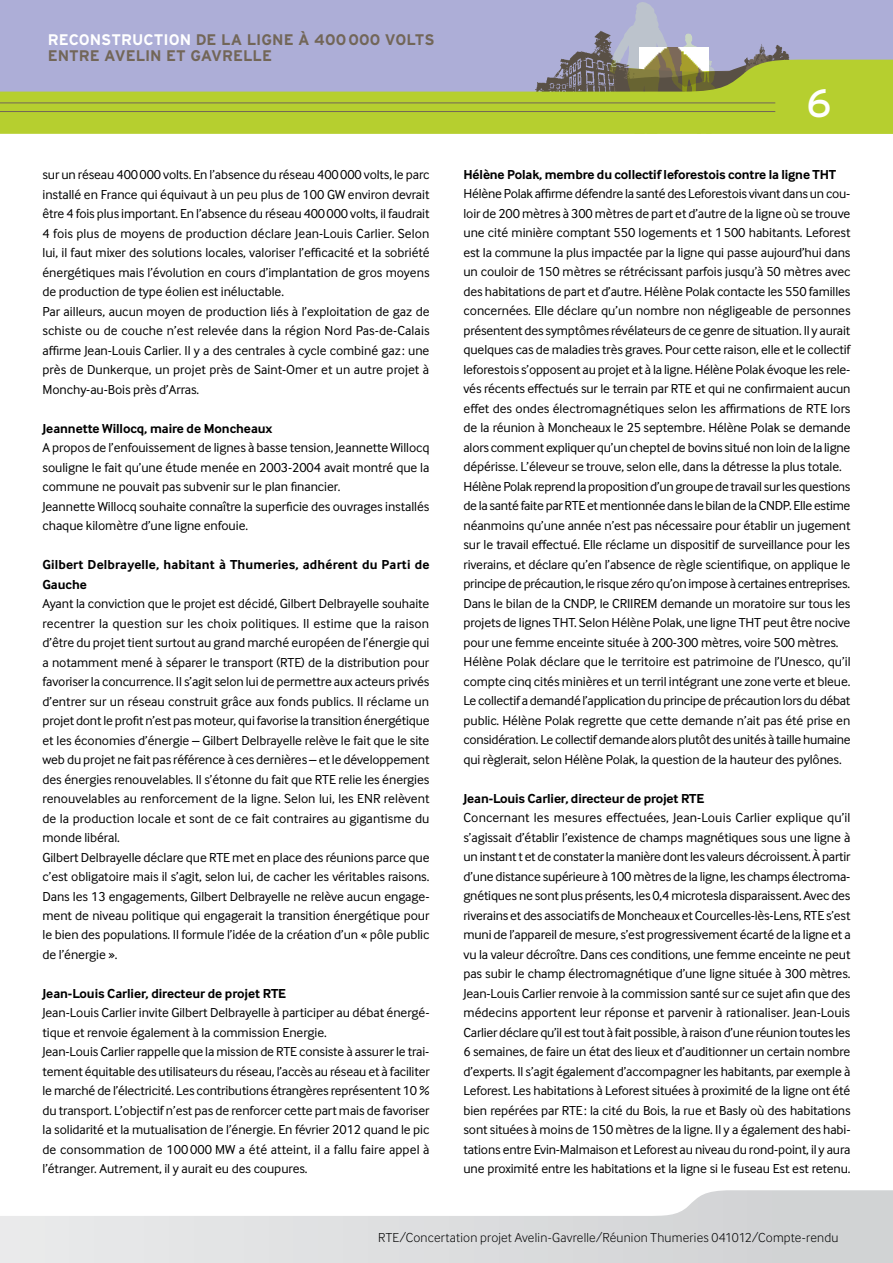
<style>
.page{position:relative;width:893px;height:1263px;background:#fff}
.page>*{position:absolute;margin:0;border:0;box-sizing:border-box;transform-origin:0 0}
.t1{font:39.3px "Interstate";color:#fff}
.t2{font:700 15.3px/16.4px "Interstate";color:#726658}
.t3{font:13.5px/19.5px "Inter Face";letter-spacing:-.01em;color:#000}
.t4{font:700 13.5px/19.5px "Inter Face";letter-spacing:-.005em;color:#000}
.t5{font:300 13.5px "Inter Face";letter-spacing:.015em;color:#000}
.s1{color:#fff}
</style>
<div class="page">
<div style="left:0;top:0;width:893px;height:112px;background:#adaed7"></div>
<img style="left:561px;top:31px;width:48px;height:28px">
<svg style="left:609px;top:2px;width:181px;height:57px"></svg>
<svg style="left:0;top:59px;width:893px;height:75px;fill:#b6cf2f"></svg>
<hr style="left:0;top:103px;width:775px;height:1px;background:#726658">
<hr style="left:0;top:111px;width:775px;height:1px;background:#726658">
<svg style="left:0;top:1190px;width:893px;height:73px"></svg>
<p class="t2" style="left:48px;top:31px;width:388px"><span class="s1">RECONSTRUCTION</span> DE LA LIGNE À 400000 VOLTS<br>ENTRE AVELIN ET GAVRELLE</p>
<p class="t3" style="left:43px;top:165px;width:389px">sur un réseau 400000 volts. En l’absence du réseau 400000 volts, le parc installé en France qui équivaut à un peu plus de 100 GW environ devrait être 4 fois plus important. En l’absence du réseau 400000 volts, il faudrait 4 fois plus de moyens de production déclare Jean-Louis Carlier. Selon lui, il faut mixer des solutions locales, valoriser l’efficacité et la sobriété énergétiques mais l’évolution en cours d’implantation de gros moyens de production de type éolien est inéluctable.<br>Par ailleurs, aucun moyen de production liés à l’exploitation de gaz de schiste ou de couche n’est relevée dans la région Nord Pas-de-Calais affirme Jean-Louis Carlier. Il y a des centrales à cycle combiné gaz : une près de Dunkerque, un projet près de Saint-Omer et un autre projet à Monchy-au-Bois près d’Arras.</p>
<p class="t4" style="left:43px;top:418px;width:231px">Jeannette Willocq, maire de Moncheaux</p>
<p class="t3" style="left:43px;top:438px;width:389px">A propos de l’enfouissement de lignes à basse tension, Jeannette Willocq souligne le fait qu’une étude menée en 2003-2004 avait montré que la commune ne pouvait pas subvenir sur le plan financier.<br>Jeannette Willocq souhaite connaître la superficie des ouvrages installés chaque kilomètre d’une ligne enfouie.</p>
<p class="t4" style="left:43px;top:555px;width:388px">Gilbert Delbrayelle, habitant à Thumeries, adhérent du Parti de<br>Gauche</p>
<p class="t3" style="left:43px;top:594px;width:389px">Ayant la conviction que le projet est décidé, Gilbert Delbrayelle souhaite recentrer la question sur les choix politiques. Il estime que la raison d’être du projet tient surtout au grand marché européen de l’énergie qui a notamment mené à séparer le transport (RTE) de la distribution pour favoriser la concurrence. Il s’agit selon lui de permettre aux acteurs privés d’entrer sur un réseau construit grâce aux fonds publics. Il réclame un projet dont le profit n’est pas moteur, qui favorise la transition énergétique et les économies d’énergie – Gilbert Delbrayelle relève le fait que le site web du projet ne fait pas référence à ces dernières – et le développement des énergies renouvelables. Il s’étonne du fait que RTE relie les énergies renouvelables au renforcement de la ligne. Selon lui, les ENR relèvent de la production locale et sont de ce fait contraires au gigantisme du monde libéral.<br>Gilbert Delbrayelle déclare que RTE met en place des réunions parce que c’est obligatoire mais il s’agit, selon lui, de cacher les véritables raisons.<br>Dans les 13 engagements, Gilbert Delbrayelle ne relève aucun engage&shy;ment de niveau politique qui engagerait la transition énergétique pour le bien des populations. Il formule l’idée de la création d’un « pôle public de l’énergie ».</p>
<p class="t4" style="left:43px;top:984px;width:229px">Jean-Louis Carlier, directeur de projet RTE</p>
<p class="t3" style="left:43px;top:1003px;width:389px">Jean-Louis Carlier invite Gilbert Delbrayelle à participer au débat énergé&shy;tique et renvoie également à la commission Energie.<br>Jean-Louis Carlier rappelle que la mission de RTE consiste à assurer le trai&shy;tement équitable des utilisateurs du réseau, l’accès au réseau et à faciliter le marché de l’électricité. Les contributions étrangères représentent 10 % du transport. L’objectif n’est pas de renforcer cette part mais de favoriser la solidarité et la mutualisation de l’énergie. En février 2012 quand le pic de consommation de 100000 MW a été atteint, il a fallu faire appel à l’étranger. Autrement, il y aurait eu des coupures.</p>
<h1 class="t1" style="left:806px;top:81px;width:27px">6</h1>
<p class="t4" style="left:463px;top:165px;width:374px">Hélène Polak, membre du collectif leforestois contre la ligne THT</p>
<p class="t3" style="left:463px;top:184px;width:389px">Hélène Polak affirme défendre la santé des Leforestois vivant dans un cou&shy;loir de 200 mètres à 300 mètres de part et d’autre de la ligne où se trouve une cité minière comptant 550 logements et 1500 habitants. Leforest est la commune la plus impactée par la ligne qui passe aujourd’hui dans un couloir de 150 mètres se rétrécissant parfois jusqu’à 50 mètres avec des habitations de part et d’autre. Hélène Polak contacte les 550 familles concernées. Elle déclare qu’un nombre non négligeable de personnes présentent des symptômes révélateurs de ce genre de situation. Il y aurait quelques cas de maladies très graves. Pour cette raison, elle et le collectif leforestois s’opposent au projet et à la ligne. Hélène Polak évoque les rele&shy;vés récents effectués sur le terrain par RTE et qui ne confirmaient aucun effet des ondes électromagnétiques selon les affirmations de RTE lors de la réunion à Moncheaux le 25 septembre. Hélène Polak se demande alors comment expliquer qu’un cheptel de bovins situé non loin de la ligne dépérisse. L’éleveur se trouve, selon elle, dans la détresse la plus totale.<br>Hélène Polak reprend la proposition d’un groupe de travail sur les questions de la santé faite par RTE et mentionnée dans le bilan de la CNDP. Elle estime néanmoins qu’une année n’est pas nécessaire pour établir un jugement sur le travail effectué. Elle réclame un dispositif de surveillance pour les riverains, et déclare qu’en l’absence de règle scientifique, on applique le principe de précaution, le risque zéro qu’on impose à certaines entreprises.<br>Dans le bilan de la CNDP, le CRIIREM demande un moratoire sur tous les projets de lignes THT. Selon Hélène Polak, une ligne THT peut être nocive pour une femme enceinte située à 200-300 mètres, voire 500 mètres.<br>Hélène Polak déclare que le territoire est patrimoine de l’Unesco, qu’il compte cinq cités minières et un terril intégrant une zone verte et bleue.<br>Le collectif a demandé l’application du principe de précaution lors du débat public. Hélène Polak regrette que cette demande n’ait pas été prise en considération. Le collectif demande alors plutôt des unités à taille humaine qui règlerait, selon Hélène Polak, la question de la hauteur des pylônes.</p>
<p class="t4" style="left:463px;top:788px;width:226px">Jean-Louis Carlier, directeur de projet RTE</p>
<p class="t3" style="left:463px;top:808px;width:389px;text-align:justify">Concernant les mesures effectuées, Jean-Louis Carlier explique qu’il s’agissait d’établir l’existence de champs magnétiques sous une ligne à un instant t et de constater la manière dont les valeurs décroissent. à partir d’une distance supérieure à 100 mètres de la ligne, les champs électroma&shy;gnétiques ne sont plus présents, les 0,4 microtesla disparaissent. Avec des riverains et des associatifs de Moncheaux et Courcelles-lès-Lens, RTE s’est muni de l’appareil de mesure, s’est progressivement écarté de la ligne et a vu la valeur décroître. Dans ces conditions, une femme enceinte ne peut pas subir le champ électromagnétique d’une ligne située à 300 mètres.<br>Jean-Louis Carlier renvoie à la commission santé sur ce sujet afin que des médecins apportent leur réponse et parvenir à rationaliser. Jean-Louis Carlier déclare qu’il est tout à fait possible, à raison d’une réunion toutes les 6 semaines, de faire un état des lieux et d’auditionner un certain nombre d’experts. Il s’agit également d’accompagner les habitants, par exemple à Leforest. Les habitations à Leforest situées à proximité de la ligne ont été bien repérées par RTE: la cité du Bois, la rue et Basly où des habitations sont situées à moins de 150 mètres de la ligne. Il y a également des habi&shy;tations entre Evin-Malmaison et Leforest au niveau du rond-point, il y aura une proximité entre les habitations et la ligne si le fuseau Est est retenu.</p>
<p class="t5" style="left:378px;top:1230px;width:462px">RTE/Concertation projet Avelin-Gavrelle/Réunion Thumeries 041012/Compte-rendu</p>
</div>
